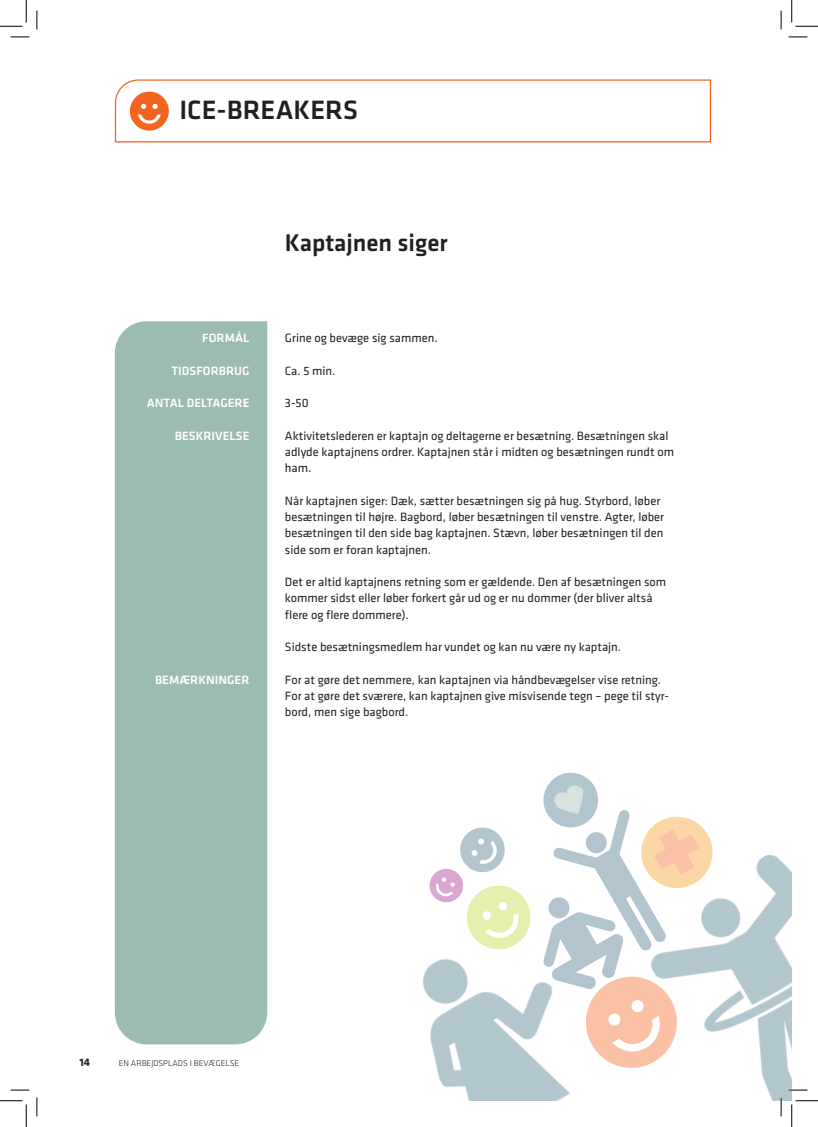
<style>
.page{position:relative;width:818px;height:1127px;background:#fff}
.page>*{position:absolute;margin:0;border:0;box-sizing:border-box;transform-origin:0 0}
.Overskrift_opslag_1__linie{font:500 27.5px "Klavika";color:#231f20}
.Underoverskrift{font:500 25px "Klavika";color:#231f20}
.BAR_Brød{font:12.5px/16.2px "Klavika";color:#231f20}
.t1{font:500 12.5px "Klavika";letter-spacing:.005em;color:#fff}
.t2{font:700 11.25px "Klavika";color:#231f20}
.t3{font:300 8.75px "Klavika";color:#231f20}
</style>
<div class="page">
<div style="left:115px;top:321px;width:152px;height:723px;background:#9cbbb2"></div>
<svg style="left:114px;top:79px;width:598px;height:64px"></svg>
<svg style="left:130px;top:92px;width:39px;height:39px"></svg>
<img style="left:718px;top:854px;width:74px;height:246px">
<svg style="left:429px;top:772px;width:289px;height:296px"></svg>
<img style="left:423px;top:917px;width:202px;height:183px">
<svg style="left:11px;top:36px;width:18px;height:2px"></svg>
<svg style="left:788px;top:36px;width:19px;height:2px"></svg>
<svg style="left:11px;top:1089px;width:18px;height:1px"></svg>
<svg style="left:788px;top:1088px;width:19px;height:2px"></svg>
<svg style="left:36px;top:11px;width:2px;height:18px"></svg>
<svg style="left:36px;top:1097px;width:2px;height:18px"></svg>
<svg style="left:780px;top:11px;width:2px;height:18px"></svg>
<svg style="left:780px;top:1097px;width:2px;height:18px"></svg>
<svg style="left:0;top:0;width:27px;height:27px"></svg>
<svg style="left:0;top:1100px;width:27px;height:26px"></svg>
<svg style="left:791px;top:0;width:27px;height:27px"></svg>
<svg style="left:791px;top:1100px;width:27px;height:26px"></svg>
<p class="Overskrift_opslag_1__linie" style="left:179px;top:91px;width:180px">ICE-BREAKERS</p>
<p class="t1" style="left:202px;top:329px;width:49px">FORMÅL</p>
<p class="t1" style="left:171px;top:362px;width:80px">TIDSFORBRUG</p>
<p class="t1" style="left:147px;top:394px;width:104px">ANTAL DELTAGERE</p>
<p class="t1" style="left:175px;top:427px;width:76px">BESKRIVELSE</p>
<p class="t1" style="left:155px;top:671px;width:96px">BEMÆRKNINGER</p>
<p class="Underoverskrift" style="left:285px;top:225px;width:164px">Kaptajnen siger</p>
<p class="BAR_Brød" style="left:285px;top:329px;width:154px">Grine og bevæge sig sammen.</p>
<p class="BAR_Brød" style="left:285px;top:362px;width:52px">Ca. 5 min.</p>
<p class="BAR_Brød" style="left:285px;top:394px;width:25px">3-50</p>
<p class="BAR_Brød" style="left:285px;top:427px;width:391px">Aktivitetslederen er kaptajn og deltagerne er besætning. Besætningen skal adlyde kaptajnens ordrer. Kaptajnen står i midten og besætningen rundt om ham.</p>
<p class="BAR_Brød" style="left:285px;top:492px;width:381px">Når kaptajnen siger: Dæk, sætter besætningen sig på hug. Styrbord, løber besætningen til højre. Bagbord, løber besætningen til venstre. Agter, løber besætningen til den side bag kaptajnen. Stævn, løber besætningen til den side som er foran kaptajnen.</p>
<p class="BAR_Brød" style="left:285px;top:573px;width:383px">Det er altid kaptajnens retning som er gældende. Den af besætningen som kommer sidst eller løber forkert går ud og er nu dommer (der bliver altså flere og flere dommere).</p>
<p class="BAR_Brød" style="left:285px;top:638px;width:338px">Sidste besætningsmedlem har vundet og kan nu være ny kaptajn.</p>
<p class="BAR_Brød" style="left:285px;top:670px;width:386px">For at gøre det nemmere, kan kaptajnen via håndbevægelser vise retning.<br>For at gøre det sværere, kan kaptajnen give misvisende tegn – pege til styr&shy;bord, men sige bagbord.</p>
<p class="t2" style="left:79px;top:1053px;width:12px">14</p>
<p class="t3" style="left:119px;top:1057px;width:122px">EN ARBEJDSPLADS I BEVÆGELSE</p>
</div>
